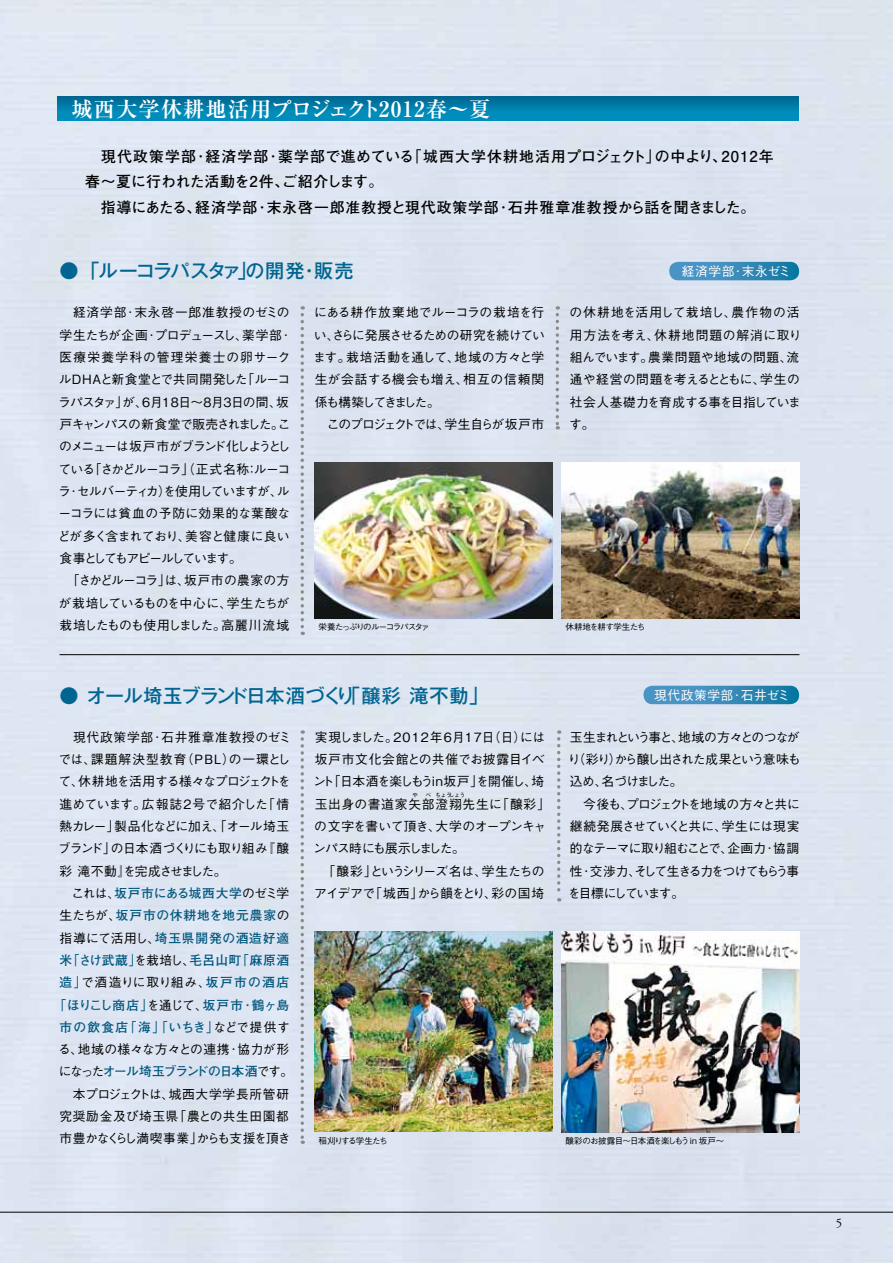
<style>
.page{position:relative;width:893px;height:1263px;background:#dce4f1}
.page>*{position:absolute;margin:0;border:0;box-sizing:border-box;transform-origin:0 0}
.t1{font:700 21.3px "Ryumin Pro";letter-spacing:.05em;color:#fff}
.t2{font:500 19.2px "Gothic MB101 Pro";letter-spacing:-.03em;color:#006590}
.t3{font:700 14.85px/25.5px "Futo Go B101 Pro";letter-spacing:.06em;color:#000}
.t4{font:500 12.75px/22.4px "Gothic BBB Pr 5";letter-spacing:-.035em;color:#000}
.t5{font:500 12.75px/22.4px "Gothic BBB Pr 5";letter-spacing:-.09em;color:#000}
.t6{font:500 12.75px/22.4px "Gothic BBB Pr 5";letter-spacing:.02em;color:#000}
.t7{font:500 12.75px/22.4px "Gothic BBB Pr 5";letter-spacing:.04em;color:#000}
.t8{font:700 12.75px/22.4px "Futo Go B101 Pro";letter-spacing:.045em;color:#00577e;text-align:justify}
.t9{font:500 12.75px/22.4px "Gothic BBB Pr 5";letter-spacing:.045em;color:#000}
.t10{font:700 12.75px/22.4px "Futo Go B101 Pro";letter-spacing:-.01em;color:#00577e;text-align:center}
.t11{font:700 12.75px "Futo Go B101 Pro";letter-spacing:-.075em;color:#00577e}
.t12{font:500 12.75px "Gothic BBB Pr 5";letter-spacing:.04em;color:#fff}
.t13{font:500 12.75px "Gothic BBB Pr 5";letter-spacing:.025em;color:#000}
.t14{font:500 12.75px "Gothic BBB Pr 5";letter-spacing:.005em;color:#000}
.t15{font:12.75px "Adobe Garamond Pro";color:#000}
.t16{font:500 8.55px "Gothic BBB Pr 5";letter-spacing:-.06em;color:#000}
.t17{font:500 8.55px "Gothic BBB Pr 5";letter-spacing:-.155em;color:#000}
.t18{font:500 8.55px "Gothic BBB Pr 5";letter-spacing:-.125em;color:#000}
.t19{font:700 5.25px "Futo Go B101 Pro";color:#000}
.s1{font-family:"Gothic BBB Pr 5";font-weight:500;color:#000}
.s2{font-family:"Futo Go B101 Pro";font-weight:700;color:#00577e}
</style>
<div class="page">
<svg style="left:643px;top:686px;width:156px;height:18px;background:#3a8cb9"></svg>
<hr style="left:0;top:1212px;width:893px;height:1px;background:#000">
<div style="left:57px;top:96px;width:741px;height:24px;background:linear-gradient(to bottom,#006893,#0094c2)"></div>
<svg style="left:301px;top:306px;width:3px;height:329px"></svg>
<svg style="left:556px;top:306px;width:3px;height:123px"></svg>
<svg style="left:301px;top:730px;width:3px;height:414px"></svg>
<svg style="left:557px;top:730px;width:3px;height:171px"></svg>
<hr style="left:60px;top:654px;width:739px;height:1px;background:#000">
<img style="left:315px;top:462px;width:238px;height:157px">
<img style="left:561px;top:462px;width:238px;height:157px">
<img style="left:315px;top:931px;width:238px;height:200px">
<img style="left:561px;top:931px;width:238px;height:201px">
<svg style="left:669px;top:262px;width:130px;height:18px;background:#3a8cb9"></svg>
<h1 class="t1" style="left:72px;top:92px;width:420px">城西大学休耕地活用プロジェクト2012春～夏</h1>
<p class="t3" style="left:85px;top:142px;width:690px">　現代政策学部･経済学部･薬学部で進めている「城西大学休耕地活用プロジェクト」の中より、2012年春～夏に行われた活動を2件、ご紹介します。<br>　指導にあたる、経済学部･末永啓一郎准教授と現代政策学部･石井雅章准教授から話を聞きました。</p>
<h2 class="t2" style="left:60px;top:255px;width:296px">● 「ルーコラパスタァ」の開発･販売</h2>
<p class="t4" style="left:58px;top:300px;width:234px">　経済学部･末永啓一郎准教授のゼミの学生たちが企画･プロデュースし、薬学部･医療栄養学科の管理栄養士の卵サークルDHAと新食堂とで共同開発した「ルーコラパスタァ」が、6月18日～8月3日の間、坂戸キャンパスの新食堂で販売されました。このメニューは坂戸市がブランド化しようとしている「さかどルーコラ」（正式名称：ルーコラ･セルバーティカ）を使用していますが、ルーコラには貧血の予防に効果的な葉酸などが多く含まれており、美容と健康に良い食事としてもアピールしています。<br>　「さかどルーコラ」は、坂戸市の農家の方が栽培しているものを中心に、学生たちが栽培したものも使用しました。高麗川流域</p>
<p class="t4" style="left:313px;top:300px;width:233px">にある耕作放棄地でルーコラの栽培を行い、さらに発展させるための研究を続けています。栽培活動を通して、地域の方々と学生が会話する機会も増え、相互の信頼関係も構築してきました。<br>　このプロジェクトでは、学生自らが坂戸市</p>
<p class="t17" style="left:319px;top:620px;width:113px">栄養たっぷりのルーコラパスタァ</p>
<p class="t12" style="left:682px;top:261px;width:111px">経済学部･末永ゼミ</p>
<p class="t6" style="left:569px;top:300px;width:234px">の休耕地を活用して栽培し、農作物の活用方法を考え、休耕地問題の解消に取り組んでいます。農業問題や地域の問題、流通や経営の問題を考えるとともに、学生の社会人基礎力を育成する事を目指しています。</p>
<p class="t16" style="left:566px;top:620px;width:81px">休耕地を耕す学生たち</p>
<h2 class="t2" style="left:60px;top:679px;width:430px">● オール埼玉ブランド日本酒づくり「醸彩 滝不動」</h2>
<p class="t4" style="left:58px;top:724px;width:235px">　現代政策学部･石井雅章准教授のゼミでは、課題解決型教育（PBL）の一環として、休耕地を活用する様々なプロジェクトを進めています。広報誌2号で紹介した「情熱カレー」製品化などに加え、「オール埼玉ブランド」の日本酒づくりにも取り組み『醸彩 滝不動』を完成させました。</p>
<p class="t8" style="left:60px;top:880px;width:231px"><span class="s1">　これは、</span>坂戸市にある城西大学<span class="s1">のゼミ学生たちが、</span>坂戸市の休耕地を地元農家<span class="s1">の指導にて活用し、</span>埼玉県開発の酒造好適米「さけ武蔵」<span class="s1">を栽培し、</span>毛呂山町「麻原酒</p>
<p class="t14" style="left:60px;top:972px;width:231px"><span class="s2">造」</span>で酒造りに取り組み、<span class="s2">坂戸市の酒店</span></p>
<p class="t10" style="left:54px;top:992px;width:238px">「ほりこし商店」<span class="s1">を通じて、</span>坂戸市･鶴ヶ島市の飲食店「海」「いちき」<span class="s1">などで提供す</span></p>
<p class="t13" style="left:58px;top:1039px;width:232px">る、地域の様々な方々との連携･協力が形</p>
<p class="t11" style="left:59px;top:1061px;width:236px"><span class="s1">になった</span>オール埼玉ブランドの日本酒<span class="s1">です。</span></p>
<p class="t9" style="left:60px;top:1082px;width:233px">　本プロジェクトは、城西大学学長所管研究奨励金及び埼玉県「農との共生田園都市豊かなくらし満喫事業」からも支援を頂き</p>
<p class="t7" style="left:313px;top:724px;width:239px">実現しました。2012年6月17日（日）には坂戸市文化会館との共催でお披露目イベント「日本酒を楽しもうin坂戸」を開催し、埼玉出身の書道家矢部澄翔先生に「醸彩」</p>
<p class="t19" style="left:412px;top:790px;width:7px">や</p>
<p class="t19" style="left:426px;top:790px;width:7px">べ</p>
<p class="t19" style="left:435px;top:790px;width:17px">ちょう</p>
<p class="t19" style="left:449px;top:790px;width:17px">しょう</p>
<p class="t4" style="left:313px;top:814px;width:234px">の文字を書いて頂き、大学のオープンキャンパス時にも展示しました。<br>　「醸彩」というシリーズ名は、学生たちのアイデアで「城西」から韻をとり、彩の国埼</p>
<p class="t18" style="left:319px;top:1134px;width:71px">稲刈りする学生たち</p>
<p class="t12" style="left:654px;top:685px;width:137px">現代政策学部･石井ゼミ</p>
<p class="t5" style="left:568px;top:724px;width:234px">玉生まれという事と、地域の方々とのつながり（彩り）から醸し出された成果という意味も込め、名づけました。<br>　今後も、プロジェクトを地域の方々と共に継続発展させていくと共に、学生には現実的なテーマに取り組むことで、企画力･協調性･交渉力、そして生きる力をつけてもらう事を目標にしています。</p>
<p class="t16" style="left:566px;top:1134px;width:160px">醸彩のお披露目～日本酒を楽しもうin 坂戸～</p>
<p class="t15" style="left:836px;top:1215px;width:8px">5</p>
</div>
